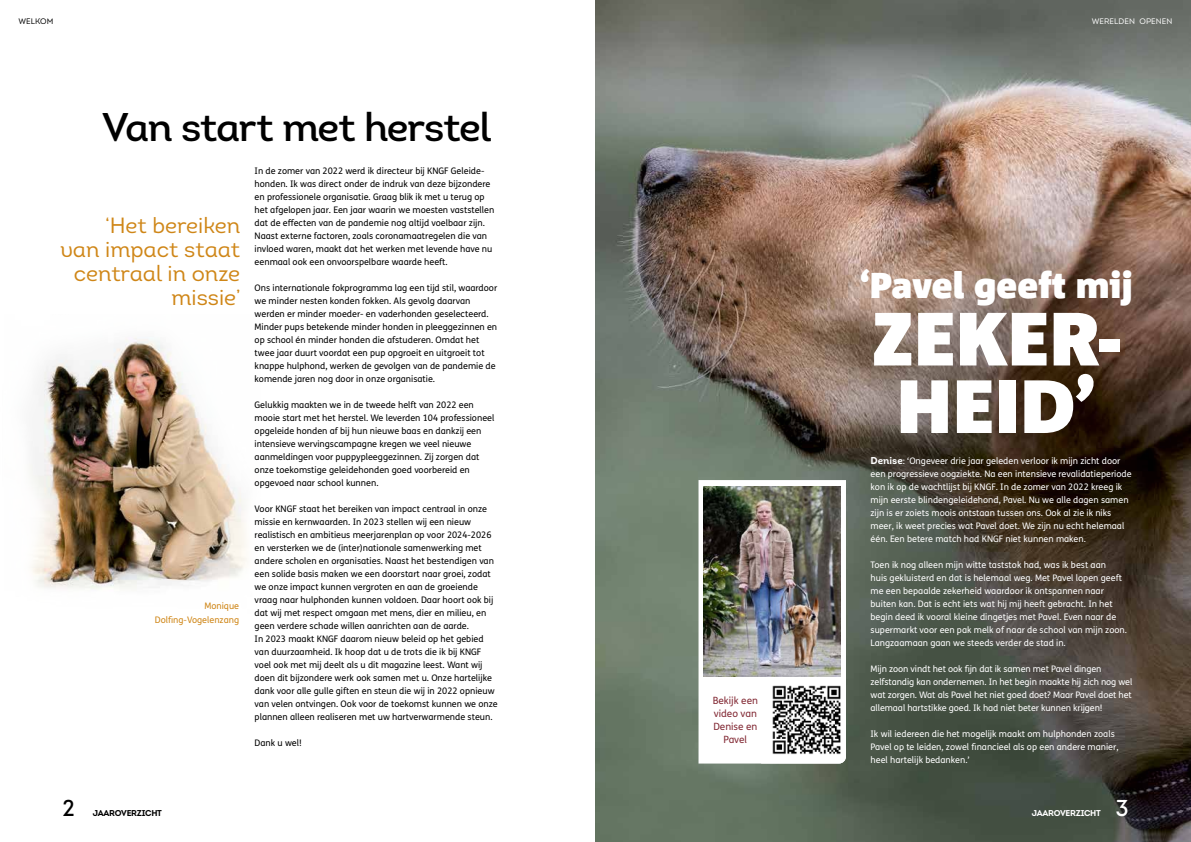
<style>
.page{position:relative;width:1191px;height:842px;background:#fff}
.page>*{position:absolute;margin:0;border:0;box-sizing:border-box;transform-origin:0 0}
.t1{font:900 75.4px/67.5px "Corpid";letter-spacing:.005em;color:#fff;text-align:center}
.t2{font:40px "Intro Semi Bold Alt";letter-spacing:-.035em;color:#000}
.t3{font:900 36px "Corpid";color:#fff}
.t4{font:23px "Intro Semi Bold Alt";color:#000}
.t5{font:23px "Intro Semi Bold Alt";color:#fff}
.t6{font:22px/24px "Intro Regular Alt";color:#cf8617;text-align:right}
.t7{font:10px/13px "FS Me Pro";color:#822934;text-align:center}
.t8{font:9px/13px "FS Me Pro";color:#000}
.t9{font:9px/13px "FS Me Pro";color:#fff}
.t10{font:9px/14px "FS Me Pro";color:#cf8617;text-align:right}
.t11{font:8.5px "Intro Bold Alt";letter-spacing:-.03em;color:#000}
.t12{font:8.5px "Intro Bold Alt";letter-spacing:-.03em;color:#fff}
.t13{font:8px "Intro Regular Alt";letter-spacing:.01em;color:#fff}
.t14{font:8px "Intro Regular Alt";letter-spacing:.01em;color:#000}
.s1{font-family:"Intro Bold Alt";font-size:10px}
</style>
<div class="page">
<img style="left:30px;top:337px;width:217px;height:252px">
<img style="left:595px;top:0;width:596px;height:842px">
<svg style="left:698px;top:480px;width:148px;height:283px"></svg>
<img style="left:761px;top:674px;width:85px;height:89px">
<img style="left:703px;top:486px;width:137px;height:191px">
<p class="t14" style="left:18px;top:17px;width:37px">WELKOM</p>
<p class="t13" style="left:1091px;top:16px;width:82px">WERELDEN OPENEN</p>
<h2 class="t2" style="left:102px;top:102px;width:390px">Van start met herstel</h2>
<p class="t8" style="left:255px;top:164px;width:241px">In de zomer van 2022 werd ik directeur bij KNGF Geleide&shy;honden. Ik was direct onder de indruk van deze bijzondere en professionele organisatie. Graag blik ik met u terug op het afgelopen jaar. Een jaar waarin we moesten vaststellen dat de effecten van de pandemie nog altijd voelbaar zijn.<br>Naast externe factoren, zoals coronamaatregelen die van invloed waren, maakt dat het werken met levende have nu eenmaal ook een onvoorspelbare waarde heeft.</p>
<p class="t8" style="left:255px;top:281px;width:244px">Ons internationale fokprogramma lag een tijd stil, waardoor we minder nesten konden fokken. Als gevolg daarvan werden er minder moeder- en vaderhonden geselecteerd.<br>Minder pups betekende minder honden in pleeggezinnen en op school én minder honden die afstuderen. Omdat het twee jaar duurt voordat een pup opgroeit en uitgroeit tot knappe hulphond, werken de gevolgen van de pandemie de komende jaren nog door in onze organisatie.</p>
<p class="t8" style="left:255px;top:398px;width:241px">Gelukkig maakten we in de tweede helft van 2022 een mooie start met het herstel. We leverden 104 professioneel opgeleide honden af bij hun nieuwe baas en dankzij een intensieve wervingscampagne kregen we veel nieuwe aanmeldingen voor puppypleeggezinnen. Zij zorgen dat onze toekomstige geleidehonden goed voorbereid en opgevoed naar school kunnen.</p>
<p class="t8" style="left:255px;top:502px;width:245px">Voor KNGF staat het bereiken van impact centraal in onze missie en kernwaarden. In 2023 stellen wij een nieuw realistisch en ambitieus meerjarenplan op voor 2024-2026 en versterken we de (inter)nationale samenwerking met andere scholen en organisaties. Naast het bestendigen van een solide basis maken we een doorstart naar groei, zodat we onze impact kunnen vergroten en aan de groeiende vraag naar hulphonden kunnen voldoen. Daar hoort ook bij dat wij met respect omgaan met mens, dier en milieu, en geen verdere schade willen aanrichten aan de aarde.<br>In 2023 maakt KNGF daarom nieuw beleid op het gebied van duurzaamheid. Ik hoop dat u de trots die ik bij KNGF voel ook met mij deelt als u dit magazine leest. Want wij doen dit bijzondere werk ook samen met u. Onze hartelijke dank voor alle gulle giften en steun die wij in 2022 opnieuw van velen ontvingen. Ook voor de toekomst kunnen we onze plannen alleen realiseren met uw hartverwarmende steun.</p>
<p class="t8" style="left:255px;top:736px;width:49px">Dank u wel!</p>
<h3 class="t6" style="left:60px;top:214px;width:182px">‘Het bereiken<br>van impact staat centraal in onze missie’</h3>
<p class="t10" style="left:155px;top:598px;width:86px">Monique<br>Dolfing-Vogelenzang</p>
<p class="t7" style="left:713px;top:694px;width:47px">Bekijk een video van<br>Denise en<br>Pavel</p>
<h3 class="t3" style="left:860px;top:266px;width:274px">‘Pavel geeft mij</h3>
<h1 class="t1" style="left:872px;top:306px;width:249px">ZEKER-<br>HEID’</h1>
<p class="t9" style="left:870px;top:454px;width:262px"><span class="s1">Denise</span>: ‘Ongeveer drie jaar geleden verloor ik mijn zicht door een progressieve oogziekte. Na een intensieve revalidatieperiode kon ik op de wachtlijst bij KNGF. In de zomer van 2022 kreeg ik mijn eerste blindengeleidehond, Pavel. Nu we alle dagen samen zijn is er zoiets moois ontstaan tussen ons. Ook al zie ik niks meer, ik weet precies wat Pavel doet. We zijn nu echt helemaal één. Een betere match had KNGF niet kunnen maken.</p>
<p class="t9" style="left:870px;top:558px;width:258px">Toen ik nog alleen mijn witte taststok had, was ik best aan<br>huis gekluisterd en dat is helemaal weg. Met Pavel lopen geeft me een bepaalde zekerheid waardoor ik ontspannen naar buiten kan. Dat is echt iets wat hij mij heeft gebracht. In het begin deed ik vooral kleine dingetjes met Pavel. Even naar de supermarkt voor een pak melk of naar de school van mijn zoon.<br>Langzaamaan gaan we steeds verder de stad in.</p>
<p class="t9" style="left:870px;top:662px;width:263px">Mijn zoon vindt het ook fijn dat ik samen met Pavel dingen zelfstandig kan ondernemen. In het begin maakte hij zich nog wel wat zorgen. Wat als Pavel het niet goed doet? Maar Pavel doet het allemaal hartstikke goed. Ik had niet beter kunnen krijgen!</p>
<p class="t9" style="left:870px;top:727px;width:249px">Ik wil iedereen die het mogelijk maakt om hulphonden zoals<br>Pavel op te leiden, zowel financieel als op een andere manier, heel hartelijk bedanken.’</p>
<h3 class="t4" style="left:62px;top:793px;width:14px">2</h3>
<p class="t11" style="left:93px;top:807px;width:71px">JAAROVERZICHT</p>
<p class="t12" style="left:1031px;top:807px;width:71px">JAAROVERZICHT</p>
<h3 class="t5" style="left:1115px;top:793px;width:15px">3</h3>
</div>
